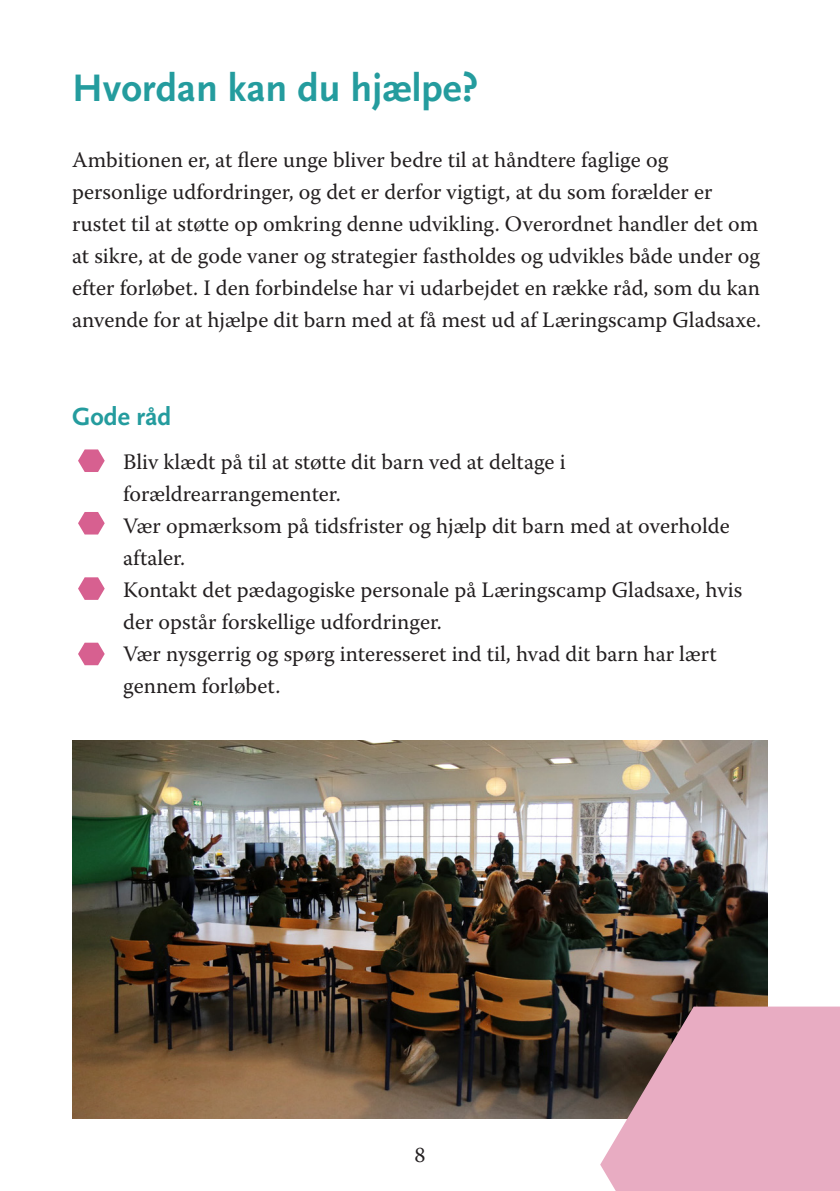
<style>
.page{position:relative;width:840px;height:1191px;background:#fff}
.page>*{position:absolute;margin:0;border:0;box-sizing:border-box;transform-origin:0 0}
.Head{font:700 40px "Scala Sans";color:#249c9e}
.Mellemrubrik{font:700 26px "Scala Sans";color:#249c9e}
.Head-2{font:22px/32px "Warnock Pro";color:#231f20}
</style>
<div class="page">
<img style="left:72px;top:740px;width:695px;height:379px">
<svg style="left:600px;top:1006px;width:239px;height:185px;background:#ce9aaa"></svg>
<svg style="left:78px;top:449px;width:27px;height:23px"></svg>
<svg style="left:78px;top:512px;width:27px;height:22px"></svg>
<svg style="left:78px;top:577px;width:27px;height:23px"></svg>
<svg style="left:78px;top:642px;width:27px;height:23px"></svg>
<p class="Head" style="left:72px;top:67px;width:407px">Hvordan kan du hjælpe?</p>
<p class="Head-2" style="left:72px;top:144px;width:690px">Ambitionen er, at flere unge bliver bedre til at håndtere faglige og personlige udfordringer, og det er derfor vigtigt, at du som forælder er rustet til at støtte op omkring denne udvikling. Overordnet handler det om at sikre, at de gode vaner og strategier fastholdes og udvikles både under og efter forløbet. I den forbindelse har vi udarbejdet en række råd, som du kan anvende for at hjælpe dit barn med at få mest ud af Læringscamp Gladsaxe.</p>
<p class="Mellemrubrik" style="left:72px;top:403px;width:101px">Gode råd</p>
<p class="Head-2" style="left:123px;top:446px;width:444px;text-indent:-36px">• Bliv klædt på til at støtte dit barn ved at deltage i forældrearrangementer.</p>
<p class="Head-2" style="left:123px;top:510px;width:607px;text-indent:-36px">• Vær opmærksom på tidsfrister og hjælp dit barn med at overholde aftaler.</p>
<p class="Head-2" style="left:123px;top:574px;width:620px;text-indent:-36px">• Kontakt det pædagogiske personale på Læringscamp Gladsaxe, hvis der opstår forskellige udfordringer.</p>
<p class="Head-2" style="left:123px;top:638px;width:594px;text-indent:-36px">• Vær nysgerrig og spørg interesseret ind til, hvad dit barn har lært gennem forløbet.</p>
<p class="Head-2" style="left:414px;top:1138px;width:13px">8</p>
</div>
